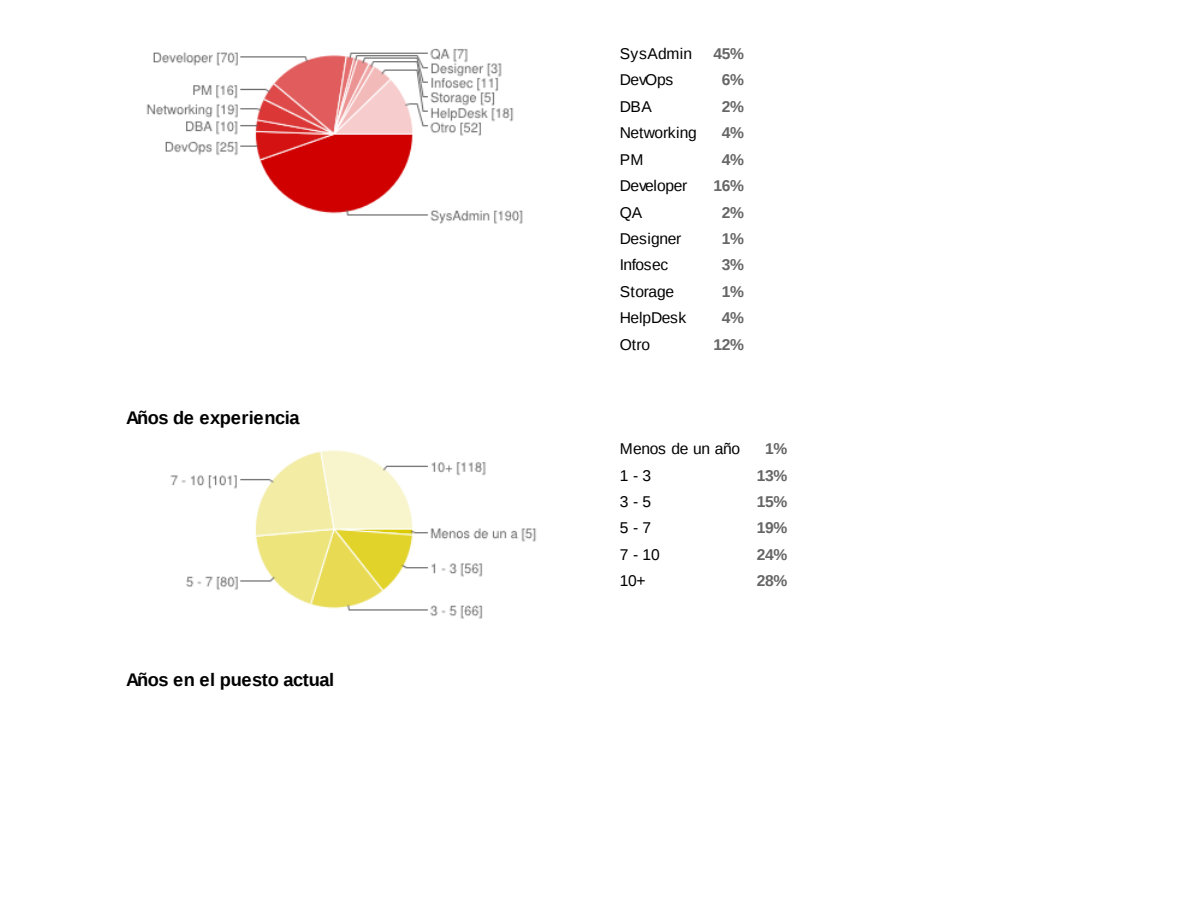
<style>
.page{position:relative;width:1188px;height:918px;background:#fff}
.page>*{position:absolute;margin:0;border:0;box-sizing:border-box;transform-origin:0 0}
.t1{font:700 18.3px "Liberation Sans";letter-spacing:-.02em;color:#000}
.t2{font:15.6px/26.4px "Liberation Sans";letter-spacing:-.02em;color:#000}
.t3{font:700 15.6px/26.4px "Liberation Sans";letter-spacing:-.02em;color:#666;text-align:center}
</style>
<div class="page">
<img style="left:146px;top:48px;width:377px;height:176px">
<img style="left:170px;top:450px;width:366px;height:169px">
<p class="t1" style="left:126px;top:408px;width:175px">Años de experiencia</p>
<p class="t1" style="left:126px;top:669px;width:210px">Años en el puesto actual</p>
<p class="t2" style="left:620px;top:40px;width:79px">SysAdmin<br>DevOps<br>DBA<br>Networking<br>PM<br>Developer<br>QA<br>Designer<br>Infosec<br>Storage<br>HelpDesk<br>Otro</p>
<p class="t3" style="left:713px;top:40px;width:32px">45%<br>6%<br>2%<br>4%<br>4%<br>16%<br>2%<br>1%<br>3%<br>1%<br>4%<br>12%</p>
<p class="t2" style="left:620px;top:435px;width:122px">Menos de un año<br>1-3<br>3-5<br>5-7<br>7-10<br>10+</p>
<p class="t3" style="left:757px;top:435px;width:32px">1%<br>13%<br>15%<br>19%<br>24%<br>28%</p>
</div>
